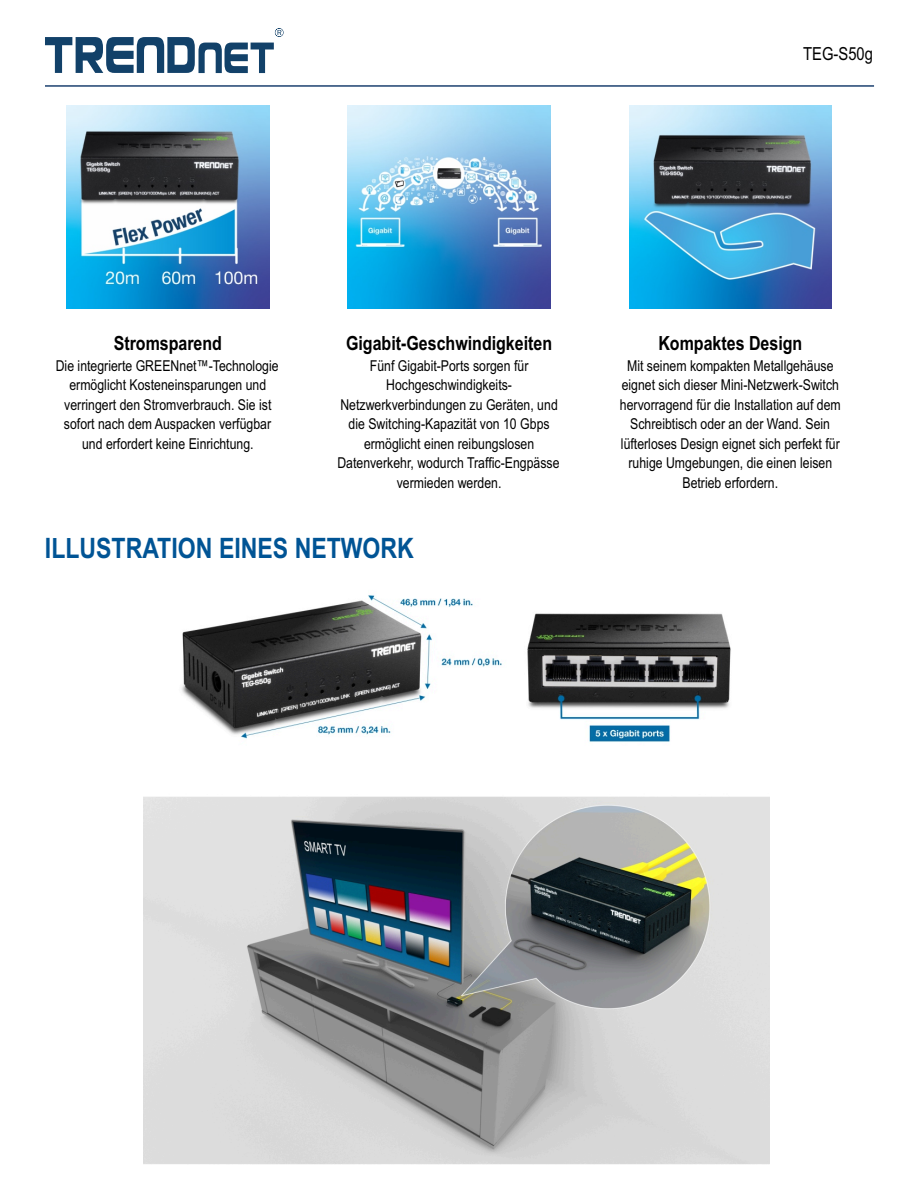
<style>
.page{position:relative;width:918px;height:1188px;background:#fff}
.page>*{position:absolute;margin:0;border:0;box-sizing:border-box;transform-origin:0 0}
.t1{font:700 28.2px "Arial Narrow";color:#005495}
.t2{font:700 19.5px "Arial Narrow";color:#000}
.t3{font:18px "Arial Narrow";color:#000}
.t4{font:15px/19.5px "Arial Narrow";color:#000;text-align:center}
</style>
<div class="page">
<img style="left:144px;top:595px;width:626px;height:570px">
<img style="left:67px;top:106px;width:202px;height:202px">
<img style="left:348px;top:106px;width:202px;height:202px">
<img style="left:629px;top:106px;width:203px;height:202px">
<svg style="left:45px;top:28px;width:239px;height:45px"></svg>
<hr style="left:45px;top:85px;width:829px;height:2px;background:#32537d">
<p class="t3" style="left:803px;top:47px;width:71px">TEG-S50g</p>
<h2 class="t2" style="left:114px;top:336px;width:110px">Stromsparend</h2>
<p class="t4" style="left:56px;top:357px;width:224px">Die integrierte GREENnet™-Technologie ermöglicht Kosteneinsparungen und verringert den Stromverbrauch. Sie ist sofort nach dem Auspacken verfügbar und erfordert keine Einrichtung.</p>
<h2 class="t2" style="left:346px;top:336px;width:208px">Gigabit-Geschwindigkeiten</h2>
<p class="t4" style="left:337px;top:357px;width:224px">Fünf Gigabit-Ports sorgen für<br>Hochgeschwindigkeits-<br>Netzwerkverbindungen zu Geräten, und die Switching-Kapazität von 10 Gbps ermöglicht einen reibungslosen<br>Datenverkehr, wodurch Traffic-Engpässe vermieden werden.</p>
<h1 class="t1" style="left:45px;top:537px;width:370px">ILLUSTRATION EINES NETWORK</h1>
<h2 class="t2" style="left:658px;top:336px;width:145px">Kompaktes Design</h2>
<p class="t4" style="left:620px;top:357px;width:222px">Mit seinem kompakten Metallgehäuse eignet sich dieser Mini-Netzwerk-Switch hervorragend für die Installation auf dem Schreibtisch oder an der Wand. Sein lüfterloses Design eignet sich perfekt für ruhige Umgebungen, die einen leisen Betrieb erfordern.</p>
</div>
